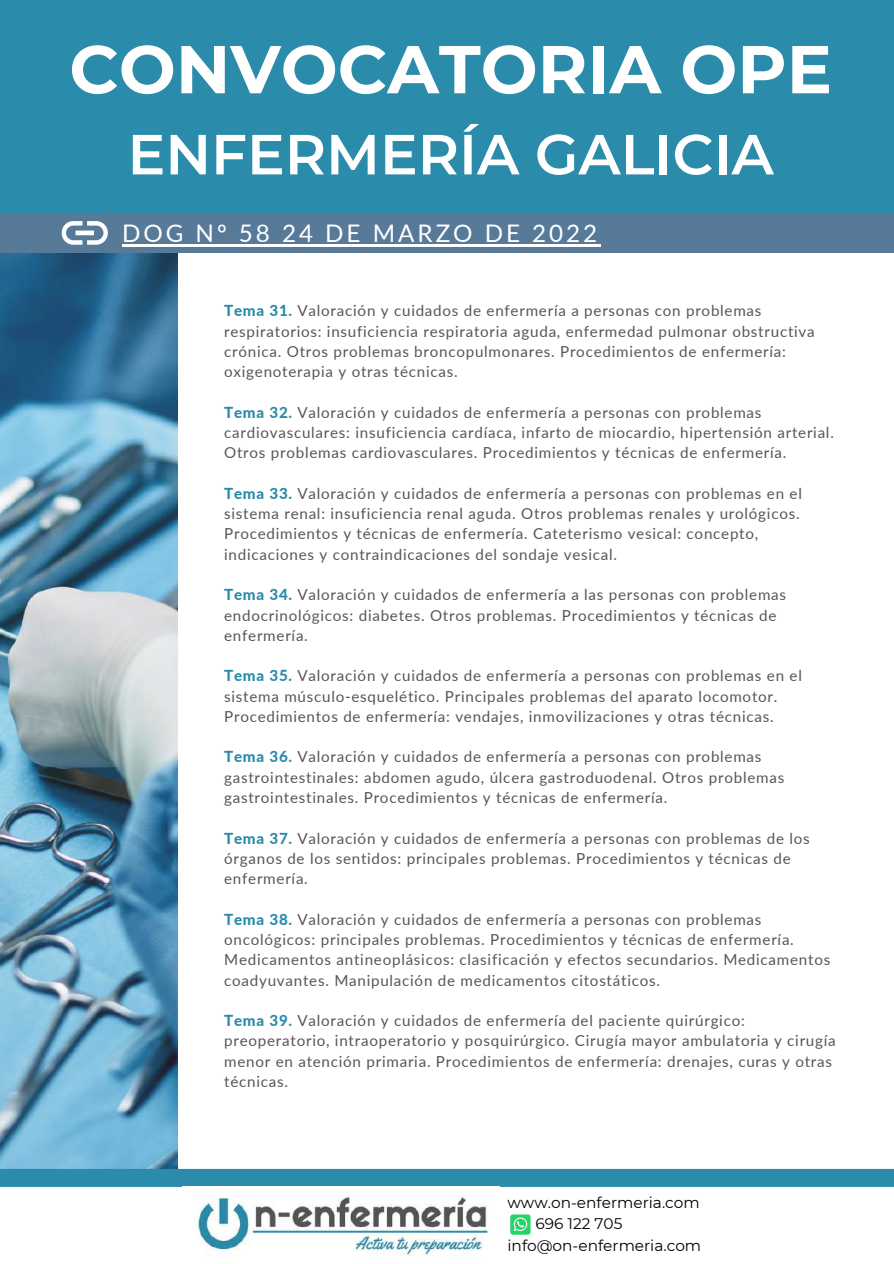
<style>
.page{position:relative;width:894px;height:1264px;background:#fff}
.page>*{position:absolute;margin:0;border:0;box-sizing:border-box;transform-origin:0 0}
.t1{font:700 67.5px "Montserrat";color:#fff}
.t2{font:600 56.4px "Montserrat";color:#fff}
.t3{font:24.15px "Lato";letter-spacing:.12em;color:#fff}
.t4{font:700 21.15px "PT Sans";letter-spacing:.1em;color:#fff}
.t5{font:15.3px "Montserrat";color:#000}
.t6{font:15.15px/20.2px "Lato";letter-spacing:.05em;color:#585555}
.s1{font-weight:800;color:#2b8baa}
</style>
<div class="page">
<img style="left:0;top:252px;width:178px;height:916px">
<div style="left:0;top:0;width:893px;height:232px;background:#2b8baa"></div>
<div style="left:0;top:213px;width:893px;height:39px;background:#587a99"></div>
<div style="left:0;top:1168px;width:893px;height:18px;background:#2b8baa"></div>
<img style="left:194px;top:1197px;width:295px;height:60px">
<div style="left:510px;top:1214px;width:20px;height:20px;background:#25d366;border-radius:3px"></div>
<svg style="left:513px;top:1217px;width:14px;height:13px"></svg>
<hr style="left:122px;top:244px;width:478px;height:2px;background:#fff">
<svg style="left:62px;top:221px;width:46px;height:24px"></svg>
<h1 class="t1" style="left:69px;top:28px;width:764px">CONVOCATORIA OPE</h1>
<h2 class="t2" style="left:127px;top:120px;width:647px">ENFERMERÍA GALICIA</h2>
<h3 class="t4" style="left:74px;top:134px;width:280px">ALEVINES A LA PARRILLA</h3>
<h3 class="t3" style="left:122px;top:218px;width:476px">DOG Nº 58 24 DE MARZO DE 2022</h3>
<p class="t6" style="left:224px;top:300px;width:592px"><span class="s1">Tema 31.</span> Valoración y cuidados de enfermería a personas con problemas respiratorios: insuficiencia respiratoria aguda, enfermedad pulmonar obstructiva crónica. Otros problemas broncopulmonares. Procedimientos de enfermería: oxigenoterapia y otras técnicas.</p>
<p class="t6" style="left:224px;top:402px;width:611px"><span class="s1">Tema 32.</span> Valoración y cuidados de enfermería a personas con problemas cardiovasculares: insuficiencia cardíaca, infarto de miocardio, hipertensión arterial.<br>Otros problemas cardiovasculares. Procedimientos y técnicas de enfermería.</p>
<p class="t6" style="left:224px;top:483px;width:579px"><span class="s1">Tema 33.</span> Valoración y cuidados de enfermería a personas con problemas en el sistema renal: insuficiencia renal aguda. Otros problemas renales y urológicos.<br>Procedimientos y técnicas de enfermería. Cateterismo vesical: concepto, indicaciones y contraindicaciones del sondaje vesical.</p>
<p class="t6" style="left:224px;top:584px;width:563px"><span class="s1">Tema 34.</span> Valoración y cuidados de enfermería a las personas con problemas endocrinológicos: diabetes. Otros problemas. Procedimientos y técnicas de enfermería.</p>
<p class="t6" style="left:224px;top:665px;width:579px"><span class="s1">Tema 35.</span> Valoración y cuidados de enfermería a personas con problemas en el sistema músculo-esquelético. Principales problemas del aparato locomotor.<br>Procedimientos de enfermería: vendajes, inmovilizaciones y otras técnicas.</p>
<p class="t6" style="left:224px;top:746px;width:561px"><span class="s1">Tema 36.</span> Valoración y cuidados de enfermería a personas con problemas gastrointestinales: abdomen agudo, úlcera gastroduodenal. Otros problemas gastrointestinales. Procedimientos y técnicas de enfermería.</p>
<p class="t6" style="left:224px;top:827px;width:587px"><span class="s1">Tema 37.</span> Valoración y cuidados de enfermería a personas con problemas de los órganos de los sentidos: principales problemas. Procedimientos y técnicas de enfermería.</p>
<p class="t6" style="left:224px;top:908px;width:607px"><span class="s1">Tema 38.</span> Valoración y cuidados de enfermería a personas con problemas oncológicos: principales problemas. Procedimientos y técnicas de enfermería.<br>Medicamentos antineoplásicos: clasificación y efectos secundarios. Medicamentos coadyuvantes. Manipulación de medicamentos citostáticos.</p>
<p class="t6" style="left:224px;top:1010px;width:613px"><span class="s1">Tema 39.</span> Valoración y cuidados de enfermería del paciente quirúrgico: preoperatorio, intraoperatorio y posquirúrgico. Cirugía mayor ambulatoria y cirugía menor en atención primaria. Procedimientos de enfermería: drenajes, curas y otras técnicas.</p>
<p class="t5" style="left:507px;top:1193px;width:194px">www.on-enfermeria.com</p>
<p class="t5" style="left:535px;top:1214px;width:88px">696 122 705</p>
<p class="t5" style="left:507px;top:1235px;width:195px">info@on-enfermeria.com</p>
</div>
